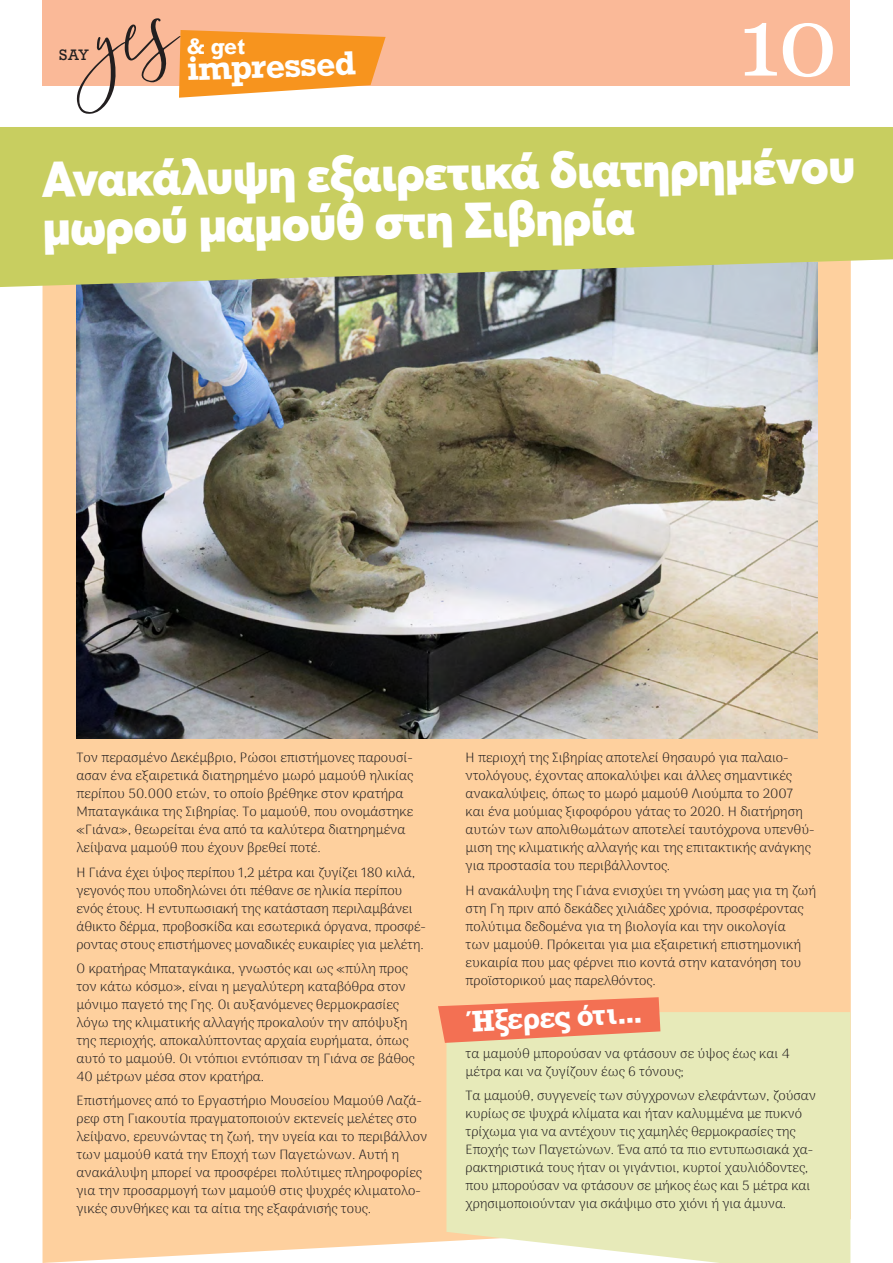
<style>
.page{position:relative;width:893px;height:1263px;background:#fff}
.page>*{position:absolute;margin:0;border:0;box-sizing:border-box;transform-origin:0 0}
.t1{font:97.5px "Georgia";color:#fff}
.t2{font:900 49.5px/48px "Averta";color:#fff}
.t3{font:700 31.5px "Rockwell";color:#fff}
.t4{font:700 28.05px "Rockwell";color:#fff}
.t5{font:700 21px "Rockwell";color:#fff}
.t6{font:14.25px "Rockwell";color:#231f20}
.t7{font:100 13.5px/18px "Arima";color:#231f20}
</style>
<div class="page">
<div style="left:43px;top:287px;width:808px;height:976px;background:#fed09e"></div>
<div style="left:446px;top:1012px;width:404px;height:251px;background:#e7eab9"></div>
<img style="left:77px;top:287px;width:740px;height:451px">
<svg style="left:0;top:127px;width:893px;height:160px;background:#c5cb66"></svg>
<div style="left:43px;top:0;width:807px;height:85px;background:#fab998"></div>
<svg style="left:77px;top:18px;width:309px;height:96px"></svg>
<svg style="left:438px;top:997px;width:222px;height:46px;background:#f28a68"></svg>
<p class="t6" style="left:59px;top:46px;width:32px">SAY</p>
<h3 class="t5" style="left:187px;top:32px;width:60px">&amp; get</h3>
<h3 class="t3" style="left:186px;top:48px;width:170px;rotate:-2deg">impressed</h3>
<h1 class="t1" style="left:738px;top:-29px;width:101px">10</h1>
<h2 class="t2" style="left:42px;top:155px;width:815px;rotate:-1deg">Ανακάλυψη εξαιρετικά διατηρημένου μωρού μαμούθ στη Σιβηρία</h2>
<p class="t7" style="left:77px;top:749px;width:338px">Τον περασμένο Δεκέμβριο, Ρώσοι επιστήμονες παρουσί&shy;ασαν ένα εξαιρετικά διατηρημένο μωρό μαμούθ ηλικίας περίπου 50.000 ετών, το οποίο βρέθηκε στον κρατήρα Μπαταγκάικα της Σιβηρίας. Το μαμούθ, που ονομάστηκε «Γιάνα», θεωρείται ένα από τα καλύτερα διατηρημένα λείψανα μαμούθ που έχουν βρεθεί ποτέ.</p>
<p class="t7" style="left:77px;top:863px;width:351px">Η Γιάνα έχει ύψος περίπου 1,2 μέτρα και ζυγίζει 180 κιλά, γεγονός που υποδηλώνει ότι πέθανε σε ηλικία περίπου ενός έτους. Η εντυπωσιακή της κατάσταση περιλαμβάνει άθικτο δέρμα, προβοσκίδα και εσωτερικά όργανα, προσφέ&shy;ροντας στους επιστήμονες μοναδικές ευκαιρίες για μελέτη.</p>
<p class="t7" style="left:77px;top:959px;width:339px">Ο κρατήρας Μπαταγκάικα, γνωστός και ως «πύλη προς τον κάτω κόσμο», είναι η μεγαλύτερη καταβόθρα στον μόνιμο παγετό της Γης. Οι αυξανόμενες θερμοκρασίες λόγω της κλιματικής αλλαγής προκαλούν την απόψυξη της περιοχής, αποκαλύπτοντας αρχαία ευρήματα, όπως αυτό το μαμούθ. Οι ντόπιοι εντόπισαν τη Γιάνα σε βάθος 40 μέτρων μέσα στον κρατήρα.</p>
<p class="t7" style="left:77px;top:1092px;width:352px">Επιστήμονες από το Εργαστήριο Μουσείου Μαμούθ Λαζά&shy;ρεφ στη Γιακουτία πραγματοποιούν εκτενείς μελέτες στο λείψανο, ερευνώντας τη ζωή, την υγεία και το περιβάλλον των μαμούθ κατά την Εποχή των Παγετώνων. Αυτή η ανακάλυψη μπορεί να προσφέρει πολύτιμες πληροφορίες για την προσαρμογή των μαμούθ στις ψυχρές κλιματολο&shy;γικές συνθήκες και τα αίτια της εξαφάνισής τους.</p>
<p class="t7" style="left:466px;top:749px;width:350px">Η περιοχή της Σιβηρίας αποτελεί θησαυρό για παλαιο&shy;ντολόγους, έχοντας αποκαλύψει και άλλες σημαντικές ανακαλύψεις, όπως το μωρό μαμούθ Λιούμπα το 2007 και ένα μούμιας ξιφοφόρου γάτας το 2020. Η διατήρηση αυτών των απολιθωμάτων αποτελεί ταυτόχρονα υπενθύ&shy;μιση της κλιματικής αλλαγής και της επιτακτικής ανάγκης για προστασία του περιβάλλοντος.</p>
<p class="t7" style="left:466px;top:881px;width:352px">Η ανακάλυψη της Γιάνα ενισχύει τη γνώση μας για τη ζωή στη Γη πριν από δεκάδες χιλιάδες χρόνια, προσφέροντας πολύτιμα δεδομένα για τη βιολογία και την οικολογία<br>των μαμούθ. Πρόκειται για μια εξαιρετική επιστημονική ευκαιρία που μας φέρνει πιο κοντά στην κατανόηση του προϊστορικού μας παρελθόντος.</p>
<p class="t7" style="left:466px;top:1016px;width:325px;line-height:24.5px">Ήξερες ότι ...<br>τα μαμούθ μπορούσαν να φτάσουν σε ύψος έως και 4</p>
<p class="t7" style="left:466px;top:1059px;width:352px;line-height:24.5px">μέτρα και να ζυγίζουν έως 6 τόνους;<br>Τα μαμούθ, συγγενείς των σύγχρονων ελεφάντων, ζούσαν</p>
<p class="t7" style="left:466px;top:1104px;width:349px">κυρίως σε ψυχρά κλίματα και ήταν καλυμμένα με πυκνό τρίχωμα για να αντέχουν τις χαμηλές θερμοκρασίες της Εποχής των Παγετώνων. Ένα από τα πιο εντυπωσιακά χα&shy;ρακτηριστικά τους ήταν οι γιγάντιοι, κυρτοί χαυλιόδοντες, που μπορούσαν να φτάσουν σε μήκος έως και 5 μέτρα και χρησιμοποιούνταν για σκάψιμο στο χιόνι ή για άμυνα.</p>
<h3 class="t4" style="left:466px;top:1003px;width:178px;rotate:-3deg">Ήξερες ότι...</h3>
</div>
